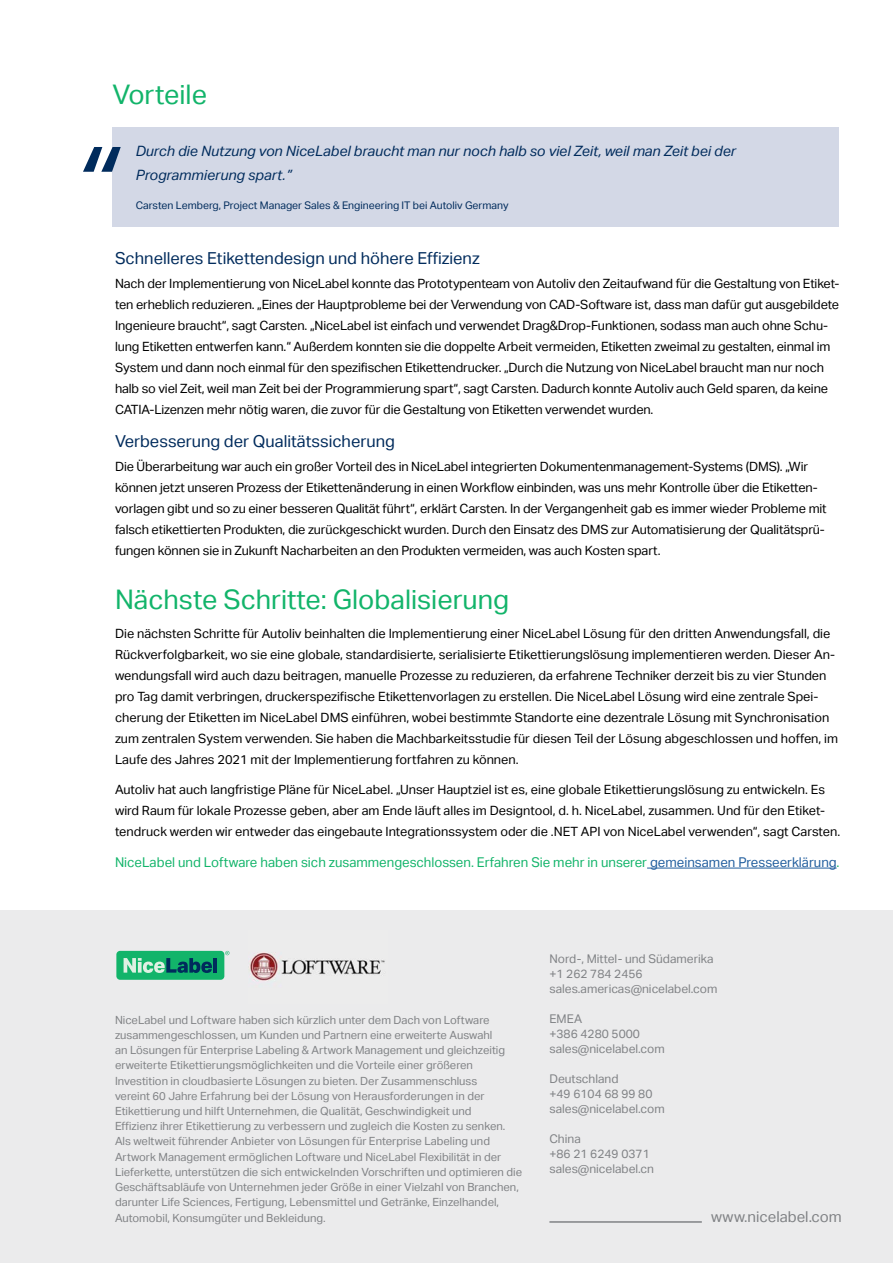
<style>
.page{position:relative;width:893px;height:1263px;background:#fff}
.page>*{position:absolute;margin:0;border:0;box-sizing:border-box;transform-origin:0 0}
.t1{font:27px "Aktiv Grotesk";color:#12b46a}
.t2{font:16.5px "Aktiv Grotesk";color:#002b5c}
.t3{font:15px "Aktiv Grotesk";color:#808285}
.t4{font:italic 14.25px/24px "Aktiv Grotesk";color:#002b5c}
.t5{font:13.5px "Aktiv Grotesk";color:#12b46a}
.t6{font:12.75px/21px "Aktiv Grotesk";letter-spacing:-.01em;color:#000}
.t7{font:12px/15px "Aktiv Grotesk";color:#808285}
.t8{font:11.25px/15.1px "Aktiv Grotesk";color:#808285}
.t9{font:10.5px "Aktiv Grotesk";color:#002b5c}
.t10{font:10.5px "Aktiv Grotesk";color:#808285}
.s1{color:#215e9e}
</style>
<div class="page">
<hr style="left:647px;top:867px;width:190px;height:1px;background:#215e9e">
<div style="left:0;top:910px;width:893px;height:353px;background:#ebebec"></div>
<div style="left:116px;top:951px;width:108px;height:29px;background:#12b46a;border-radius:4px"></div>
<svg style="left:225px;top:951px;width:4px;height:4px"></svg>
<svg style="left:124px;top:958px;width:88px;height:15px"></svg>
<hr style="left:213px;top:958px;width:4px;height:15px;background:#002b5c">
<img style="left:249px;top:952px;width:136px;height:29px">
<div style="left:113px;top:127px;width:726px;height:100px;background:#d3d8e6"></div>
<svg style="left:83px;top:147px;width:38px;height:25px"></svg>
<hr style="left:549px;top:1221px;width:153px;height:2px;background:#808285">
<h1 class="t1" style="left:113px;top:79px;width:96px">Vorteile</h1>
<p class="t4" style="left:136px;top:139px;width:602px">Durch die Nutzung von NiceLabel braucht man nur noch halb so viel Zeit, weil man Zeit bei der<br>Programmierung spart.”</p>
<p class="t9" style="left:136px;top:199px;width:374px">Carsten Lemberg, Project Manager Sales &amp; Engineering IT bei Autoliv Germany</p>
<p class="t2" style="left:115px;top:249px;width:366px">Schnelleres Etikettendesign und höhere Effizienz</p>
<p class="t6" style="left:115px;top:274px;width:726px">Nach der Implementierung von NiceLabel konnte das Prototypenteam von Autoliv den Zeitaufwand für die Gestaltung von Etiket&shy;ten erheblich reduzieren. „Eines der Hauptprobleme bei der Verwendung von CAD-Software ist, dass man dafür gut ausgebildete Ingenieure braucht“, sagt Carsten. „NiceLabel ist einfach und verwendet Drag&amp;Drop-Funktionen, sodass man auch ohne Schu&shy;lung Etiketten entwerfen kann.“ Außerdem konnten sie die doppelte Arbeit vermeiden, Etiketten zweimal zu gestalten, einmal im System und dann noch einmal für den spezifischen Etikettendrucker. „Durch die Nutzung von NiceLabel braucht man nur noch halb so viel Zeit, weil man Zeit bei der Programmierung spart“, sagt Carsten. Dadurch konnte Autoliv auch Geld sparen, da keine CATIA-Lizenzen mehr nötig waren, die zuvor für die Gestaltung von Etiketten verwendet wurden.</p>
<p class="t2" style="left:115px;top:432px;width:281px">Verbesserung der Qualitätssicherung</p>
<p class="t6" style="left:115px;top:456px;width:713px">Die Überarbeitung war auch ein großer Vorteil des in NiceLabel integrierten Dokumentenmanagement-Systems (DMS). „Wir können jetzt unseren Prozess der Etikettenänderung in einen Workflow einbinden, was uns mehr Kontrolle über die Etiketten&shy;vorlagen gibt und so zu einer besseren Qualität führt“, erklärt Carsten. In der Vergangenheit gab es immer wieder Probleme mit falsch etikettierten Produkten, die zurückgeschickt wurden. Durch den Einsatz des DMS zur Automatisierung der Qualitätsprü&shy;fungen können sie in Zukunft Nacharbeiten an den Produkten vermeiden, was auch Kosten spart.</p>
<h1 class="t1" style="left:115px;top:583px;width:396px">Nächste Schritte: Globalisierung</h1>
<p class="t6" style="left:115px;top:623px;width:725px">Die nächsten Schritte für Autoliv beinhalten die Implementierung einer NiceLabel Lösung für den dritten Anwendungsfall, die Rückverfolgbarkeit, wo sie eine globale, standardisierte, serialisierte Etikettierungslösung implementieren werden. Dieser An&shy;wendungsfall wird auch dazu beitragen, manuelle Prozesse zu reduzieren, da erfahrene Techniker derzeit bis zu vier Stunden pro Tag damit verbringen, druckerspezifische Etikettenvorlagen zu erstellen. Die NiceLabel Lösung wird eine zentrale Spei&shy;cherung der Etiketten im NiceLabel DMS einführen, wobei bestimmte Standorte eine dezentrale Lösung mit Synchronisation zum zentralen System verwenden. Sie haben die Machbarkeitsstudie für diesen Teil der Lösung abgeschlossen und hoffen, im Laufe des Jahres 2021 mit der Implementierung fortfahren zu können.</p>
<p class="t6" style="left:115px;top:779px;width:727px">Autoliv hat auch langfristige Pläne für NiceLabel. „Unser Hauptziel ist es, eine globale Etikettierungslösung zu entwickeln. Es wird Raum für lokale Prozesse geben, aber am Ende läuft alles im Designtool, d. h. NiceLabel, zusammen. Und für den Etiket&shy;tendruck werden wir entweder das eingebaute Integrationssystem oder die .NET API von NiceLabel verwenden“, sagt Carsten.</p>
<p class="t5" style="left:115px;top:854px;width:726px">NiceLabel und Loftware haben sich zusammengeschlossen. Erfahren Sie mehr in unserer <span class="s1">gemeinsamen Presseerklärung</span>.</p>
<p class="t8" style="left:115px;top:1012px;width:409px">NiceLabel und Loftware haben sich kürzlich unter dem Dach von Loftware zusammengeschlossen, um Kunden und Partnern eine erweiterte Auswahl<br>an Lösungen für Enterprise Labeling &amp; Artwork Management und gleichzeitig erweiterte Etikettierungsmöglichkeiten und die Vorteile einer größeren Investition in cloudbasierte Lösungen zu bieten. Der Zusammenschluss<br>vereint 60 Jahre Erfahrung bei der Lösung von Herausforderungen in der Etikettierung und hilft Unternehmen, die Qualität, Geschwindigkeit und<br>Effizienz ihrer Etikettierung zu verbessern und zugleich die Kosten zu senken.<br>Als weltweit führender Anbieter von Lösungen für Enterprise Labeling und Artwork Management ermöglichen Loftware und NiceLabel Flexibilität in der Lieferkette, unterstützen die sich entwickelnden Vorschriften und optimieren die Geschäftsabläufe von Unternehmen jeder Größe in einer Vielzahl von Branchen, darunter Life Sciences, Fertigung, Lebensmittel und Getränke, Einzelhandel, Automobil, Konsumgüter und Bekleidung.</p>
<p class="t10" style="left:115px;top:1199px;width:93px">www.nicelabel.com</p>
<p class="t7" style="left:549px;top:952px;width:169px">Nord-, Mittel- und Südamerika +1 262 784 2456 sales.americas@nicelabel.com</p>
<p class="t7" style="left:549px;top:1012px;width:117px">EMEA<br>+386 4280 5000 sales@nicelabel.com</p>
<p class="t7" style="left:549px;top:1072px;width:117px">Deutschland<br>+49 6104 68 99 80 sales@nicelabel.com</p>
<p class="t7" style="left:549px;top:1132px;width:106px">China<br>+86 21 6249 0371 sales@nicelabel.cn</p>
<p class="t3" style="left:711px;top:1208px;width:132px">www.nicelabel.com</p>
</div>
